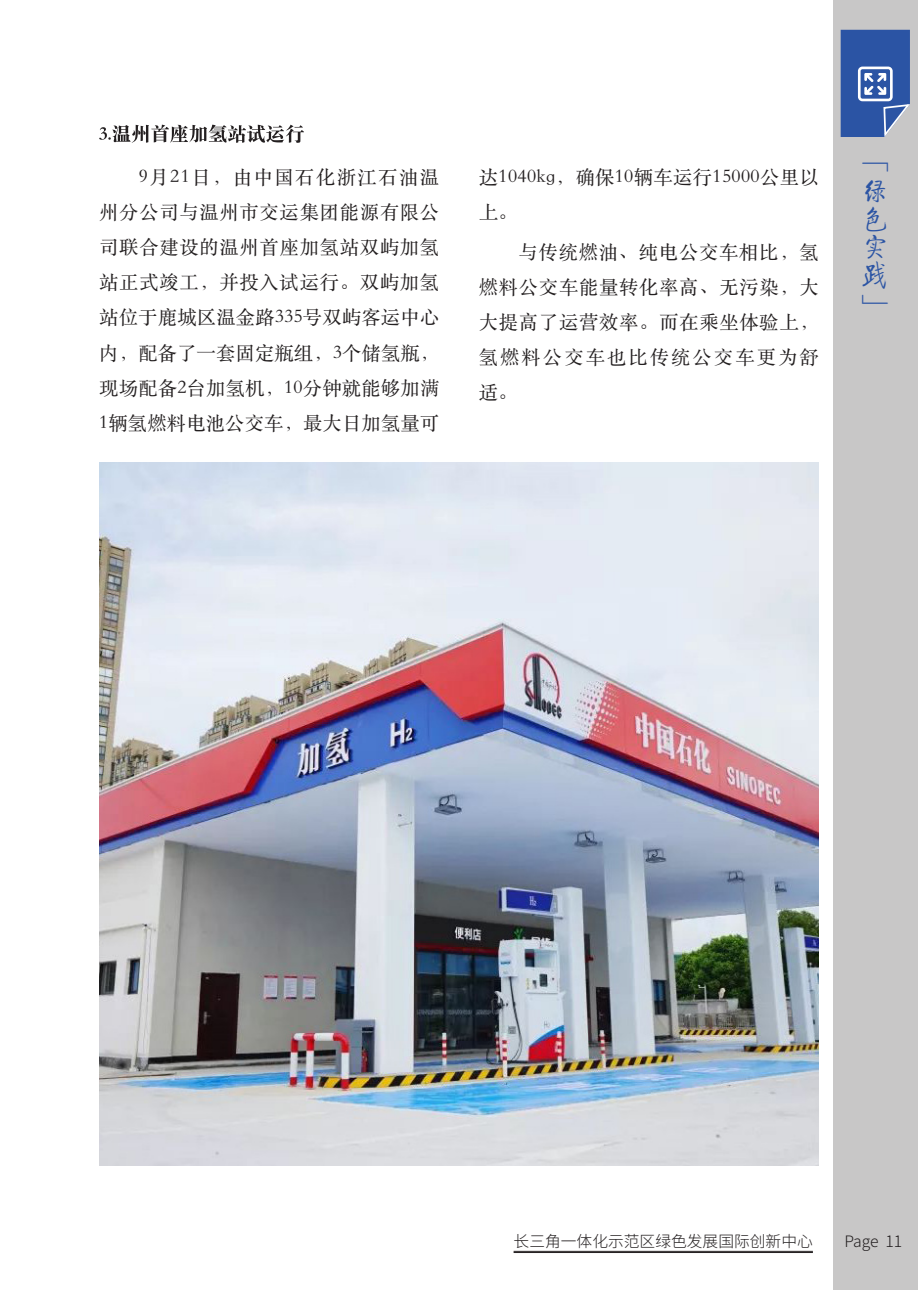
<style>
.page{position:relative;width:918px;height:1290px;background:#fff}
.page>*{position:absolute;margin:0;border:0;box-sizing:border-box;transform-origin:0 0}
.t1{font:28px/28px "FZQTJW GB1 0";color:#2b54a4;text-align:justify}
.t2{font:19.25px/35px "ST Songti SC Regular";letter-spacing:.025em;color:#231f20;text-align:justify}
.t3{font:300 15.75px "Source Han Sans CN";color:#231f20}
</style>
<div class="page">
<div style="left:833px;top:0;width:85px;height:1290px;background:#c8c7c7"></div>
<hr style="left:513px;top:1251px;width:300px;height:1px;background:#231f20">
<hr style="left:513px;top:1252px;width:300px;height:1px;background:#231f20">
<svg style="left:840px;top:30px;width:70px;height:107px;background:#486bae"></svg>
<svg style="left:99px;top:125px;width:205px;height:18px"></svg>
<img style="left:99px;top:462px;width:720px;height:704px">
<p class="t2" style="left:99px;top:159px;width:341px;text-indent:40px">9月21日，由中国石化浙江石油温州分公司与温州市交运集团能源有限公司联合建设的温州首座加氢站双屿加氢站正式竣工，并投入试运行。双屿加氢站位于鹿城区温金路335号双屿客运中心内，配备了一套固定瓶组，3个储氢瓶，现场配备2台加氢机，10分钟就能够加满1辆氢燃料电池公交车，最大日加氢量可</p>
<p class="t2" style="left:479px;top:159px;width:341px">达1040kg，确保10辆车运行15000公里以上。</p>
<p class="t2" style="left:479px;top:234px;width:341px;text-indent:40px">与传统燃油、纯电公交车相比，氢燃料公交车能量转化率高、无污染，大大提高了运营效率。而在乘坐体验上，氢燃料公交车也比传统公交车更为舒适。</p>
<h1 class="t1" style="left:861px;top:152px;width:29px">「绿色实践」</h1>
<p class="t3" style="left:513px;top:1232px;width:301px">长三角一体化示范区绿色发展国际创新中心</p>
<p class="t3" style="left:844px;top:1232px;width:59px">Page 11</p>
</div>
